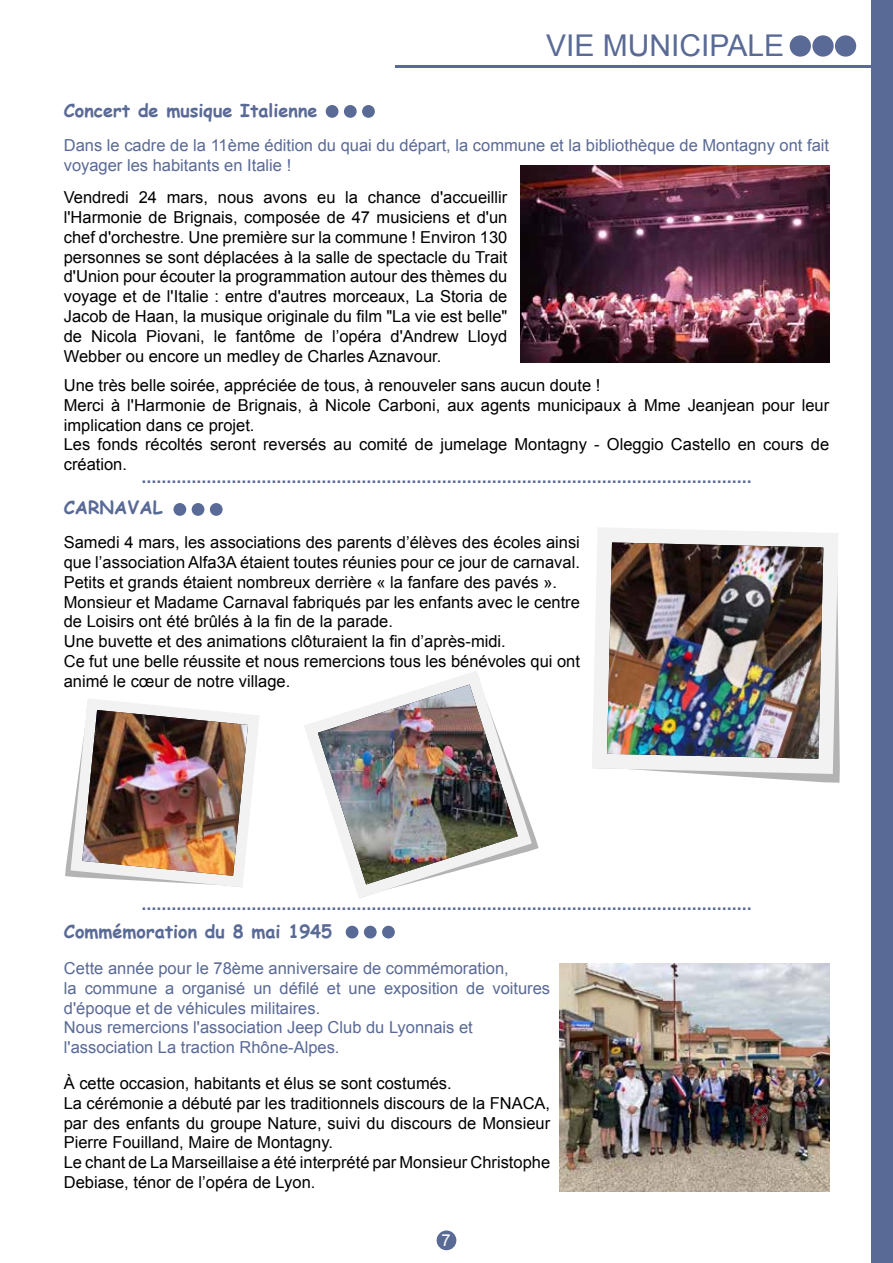
<style>
.page{position:relative;width:893px;height:1263px;background:#fff}
.page>*{position:absolute;margin:0;border:0;box-sizing:border-box;transform-origin:0 0}
.t1{font:30px "Arial";color:#5a6a96}
.t2{font:700 18px "Arial";color:#5a6a96}
.t3{font:700 18px "Comic Sans MS";color:#5a6a96}
.t4{font:16.5px/19.8px "Arial";color:#000}
.t5{font:16.5px/19.8px "Arial";color:#5a6a96}
.t6{font:16.5px "Arial";color:#fff}
</style>
<div class="page">
<div style="left:437px;top:1230px;width:19px;height:20px;background:#5a6a96;border-radius:50%"></div>
<hr style="left:395px;top:66px;width:498px;height:2px;background:#5a6a96">
<div style="left:790px;top:35px;width:21px;height:22px;background:#5a6a96;border-radius:50%"></div>
<div style="left:812px;top:35px;width:22px;height:22px;background:#5a6a96;border-radius:50%"></div>
<div style="left:835px;top:35px;width:21px;height:22px;background:#5a6a96;border-radius:50%"></div>
<div style="left:872px;top:0;width:21px;height:1263px;background:#5a6a96"></div>
<div style="left:326px;top:106px;width:12px;height:11px;background:#5a6a96;border-radius:50%"></div>
<div style="left:326px;top:105px;width:12px;height:13px;border:2px solid #5a6a96;border-radius:50%"></div>
<div style="left:363px;top:106px;width:11px;height:11px;background:#5a6a96;border-radius:50%"></div>
<div style="left:362px;top:105px;width:13px;height:13px;border:2px solid #5a6a96;border-radius:50%"></div>
<div style="left:345px;top:106px;width:11px;height:11px;background:#5a6a96;border-radius:50%"></div>
<div style="left:344px;top:105px;width:13px;height:13px;border:2px solid #5a6a96;border-radius:50%"></div>
<img style="left:520px;top:166px;width:309px;height:196px">
<div style="left:346px;top:926px;width:12px;height:12px;background:#5a6a96;border-radius:50%"></div>
<div style="left:346px;top:926px;width:12px;height:12px;border:2px solid #5a6a96;border-radius:50%"></div>
<div style="left:383px;top:926px;width:11px;height:12px;background:#5a6a96;border-radius:50%"></div>
<div style="left:382px;top:926px;width:13px;height:12px;border:2px solid #5a6a96;border-radius:50%"></div>
<div style="left:365px;top:926px;width:11px;height:12px;background:#5a6a96;border-radius:50%"></div>
<div style="left:364px;top:926px;width:13px;height:12px;border:2px solid #5a6a96;border-radius:50%"></div>
<img style="left:560px;top:963px;width:269px;height:228px">
<svg style="left:703px;top:640px;width:137px;height:143px"></svg>
<svg style="left:592px;top:528px;width:246px;height:246px;fill:#f2f2f2"></svg>
<img style="left:607px;top:542px;width:216px;height:217px">
<svg style="left:65px;top:699px;width:194px;height:188px"></svg>
<img style="left:82px;top:710px;width:166px;height:166px">
<svg style="left:304px;top:671px;width:228px;height:227px"></svg>
<img style="left:318px;top:684px;width:200px;height:200px">
<div style="left:174px;top:504px;width:11px;height:11px;background:#5a6a96;border-radius:50%"></div>
<div style="left:173px;top:503px;width:13px;height:13px;border:2px solid #5a6a96;border-radius:50%"></div>
<div style="left:211px;top:504px;width:11px;height:11px;background:#5a6a96;border-radius:50%"></div>
<div style="left:210px;top:503px;width:13px;height:13px;border:2px solid #5a6a96;border-radius:50%"></div>
<div style="left:192px;top:504px;width:12px;height:11px;background:#5a6a96;border-radius:50%"></div>
<div style="left:192px;top:503px;width:12px;height:13px;border:2px solid #5a6a96;border-radius:50%"></div>
<h1 class="t1" style="left:546px;top:26px;width:239px">VIE MUNICIPALE</h1>
<p class="t3" style="left:64px;top:97px;width:255px">Concert de musique Italienne</p>
<p class="t5" style="left:64px;top:135px;width:767px">Dans le cadre de la 11ème édition du quai du départ, la commune et la bibliothèque de Montagny ont fait voyager les habitants en Italie !</p>
<p class="t4" style="left:64px;top:188px;width:445px;text-align:justify">Vendredi 24 mars, nous avons eu la chance d'accueillir l'Harmonie de Brignais, composée de 47 musiciens et d'un chef d'orchestre. Une première sur la commune ! Environ 130 personnes se sont déplacées à la salle de spectacle du Trait d'Union pour écouter la programmation autour des thèmes du voyage et de l'Italie : entre d'autres morceaux, La Storia de Jacob de Haan, la musique originale du film "La vie est belle" de Nicola Piovani, le fantôme de l’opéra d'Andrew Lloyd Webber ou encore un medley de Charles Aznavour.</p>
<p class="t4" style="left:64px;top:375px;width:767px">Une très belle soirée, appréciée de tous, à renouveler sans aucun doute !<br>Merci à l'Harmonie de Brignais, à Nicole Carboni, aux agents municipaux à Mme Jeanjean pour leur implication dans ce projet.<br>Les fonds récoltés seront reversés au comité de jumelage Montagny - Oleggio Castello en cours de création.</p>
<p class="t2" style="left:141px;top:465px;width:612px">..........................................................................................................................</p>
<p class="t3" style="left:64px;top:494px;width:100px">CARNAVAL</p>
<p class="t4" style="left:64px;top:533px;width:518px">Samedi 4 mars, les associations des parents d’élèves des écoles ainsi que l’association Alfa3A étaient toutes réunies pour ce jour de carnaval.<br>Petits et grands étaient nombreux derrière « la fanfare des pavés ».<br>Monsieur et Madame Carnaval fabriqués par les enfants avec le centre de Loisirs ont été brûlés à la fin de la parade.<br>Une buvette et des animations clôturaient la fin d’après-midi.<br>Ce fut une belle réussite et nous remercions tous les bénévoles qui ont animé le cœur de notre village.</p>
<p class="t2" style="left:141px;top:892px;width:612px">..........................................................................................................................</p>
<p class="t3" style="left:64px;top:918px;width:270px">Commémoration du 8 mai 1945</p>
<p class="t5" style="left:64px;top:958px;width:488px">Cette année pour le 78ème anniversaire de commémoration,<br>la commune a organisé un défilé et une exposition de voitures d'époque et de véhicules militaires.<br>Nous remercions l'association Jeep Club du Lyonnais et l'association La traction Rhône-Alpes.</p>
<p class="t4" style="left:64px;top:1073px;width:488px">À cette occasion, habitants et élus se sont costumés.<br>La cérémonie a débuté par les traditionnels discours de la FNACA, par des enfants du groupe Nature, suivi du discours de Monsieur Pierre Fouilland, Maire de Montagny.<br>Le chant de La Marseillaise a été interprété par Monsieur Christophe Debiase, ténor de l’opéra de Lyon.</p>
<p class="t6" style="left:441px;top:1229px;width:11px">7</p>
</div>
